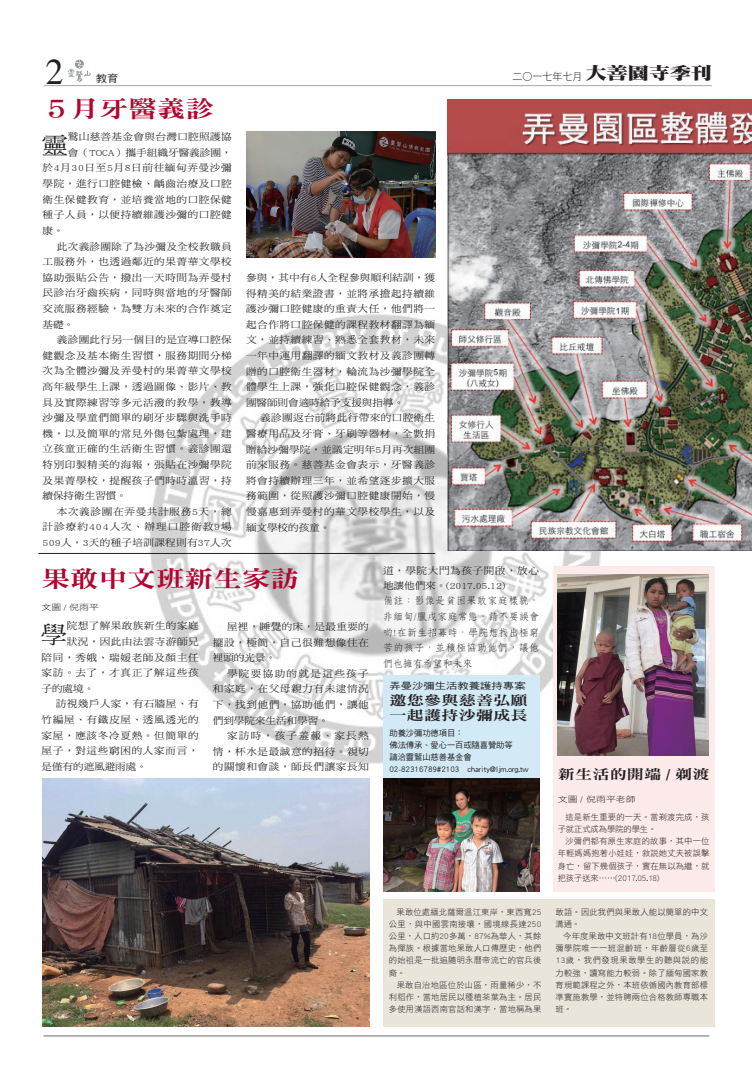
<style>
.page{position:relative;width:752px;height:1078px;background:#fff}
.page>*{position:absolute;margin:0;border:0;box-sizing:border-box;transform-origin:0 0}
.t1{font:36px "Times";color:#231f20}
.t2{font:23.6px "DF Ming Std W5";color:#231f20;scale:1.11 1}
.t3{font:23.2px "DF Ming Std W9";letter-spacing:.01em;color:#b00630;scale:1.22 1}
.t4{font:13.4px/14.9px "DF Ming Std W9";letter-spacing:.01em;color:#231f20;scale:1.28 1}
.t5{font:10.2px "DF Hei Std W5";color:#231f20;scale:1.11 1}
.t6{font:10px "DF Hei Std W3";color:#231f20}
.t7{font:9.9px/15.6px "DF Fang Song Std W4";letter-spacing:.03em;color:#231f20;text-align:justify}
.t8{font:9.6px/15.6px "DF Ming Std W5";letter-spacing:.05em;color:#231f20;text-align:justify;scale:1.11 1}
.t9{font:9.6px "DF Ming Std W5";letter-spacing:.03em;color:#231f20;scale:1.11 1}
.t10{font:9.6px/15.6px "DF Ming Std W5";letter-spacing:.02em;color:#231f20;scale:1.11 1}
.t11{font:9.6px "DF Ming Std W5";letter-spacing:.025em;color:#231f20;scale:1.11 1}
.t12{font:9.6px "DF Ming Std W5";letter-spacing:-.01em;color:#231f20;scale:1.11 1}
.t13{font:9.6px "DF Ming Std W5";letter-spacing:.09em;color:#231f20;scale:1.11 1}
.t14{font:9.6px "DF Ming Std W5";color:#231f20;scale:1.11 1}
.t15{font:9.1px "DF Hei Std W5";color:#231f20;scale:1.25 1}
.t16{font:8.3px/12px "DF Hei Std W3";letter-spacing:.02em;color:#231f20;text-align:justify}
.t17{font:8.3px/12px "DF Hei Std W5";letter-spacing:-.01em;color:#231f20}
.t18{font:7.9px "DF Hei Std W3";color:#231f20;scale:1.25 1}
.s1{font-family:"DF Ming Std W12";font-size:17px}
</style>
<div class="page">
<img style="left:150px;top:315px;width:451px;height:448px">
<hr style="left:43px;top:85px;width:668px;height:1px;background:#231f20">
<hr style="left:43px;top:1035px;width:666px;height:1px;background:#6c6d70">
<svg style="left:67px;top:60px;width:24px;height:22px"></svg>
<div style="left:383px;top:675px;width:156px;height:216px;background:#d2eaf6"></div>
<div style="left:383px;top:898px;width:331px;height:128px;background:#eae5da"></div>
<div style="left:553px;top:566px;width:161px;height:325px;background:#fdebec"></div>
<img style="left:246px;top:131px;width:189px;height:126px">
<img style="left:42px;top:778px;width:327px;height:248px">
<img style="left:557px;top:574px;width:150px;height:181px">
<hr style="left:38px;top:553px;width:397px;height:1px;background:#231f20">
<img style="left:383px;top:778px;width:156px;height:113px">
<img style="left:447px;top:99px;width:304px;height:451px">
<h1 class="t1" style="left:46px;top:38px;width:19px">2</h1>
<p class="t5" style="left:96px;top:72px;width:22px">教育</p>
<p class="t6" style="left:512px;top:71px;width:201px">二○一七年七月<span class="s1">大善園寺季刊</span></p>
<h3 class="t3" style="left:42px;top:96px;width:142px">５月牙醫義診</h3>
<h2 class="t2" style="left:42px;top:133px;width:25px">靈</h2>
<p class="t9" style="left:68px;top:132px;width:149px">鷲山慈善基金會與台灣口腔照護協</p>
<p class="t14" style="left:68px;top:147px;width:149px">會（TOCA）攜手組織牙醫義診團，</p>
<p class="t8" style="left:43px;top:160px;width:172px">於4月30日至5月8日前往緬甸弄曼沙彌</p>
<p class="t8" style="left:43px;top:176px;width:172px">學院，進行口腔健檢、齲齒治療及口腔</p>
<p class="t8" style="left:43px;top:191px;width:172px">衛生保健教育，並培養當地的口腔保健</p>
<p class="t8" style="left:43px;top:207px;width:172px">種子人員，以便持續維護沙彌的口腔健</p>
<p class="t8" style="left:43px;top:222px;width:21px">康。</p>
<p class="t9" style="left:57px;top:241px;width:159px">此次義診團除了為沙彌及全校教職員</p>
<p class="t8" style="left:43px;top:254px;width:172px">工服務外，也透過鄰近的果菁華文學校</p>
<p class="t8" style="left:43px;top:269px;width:172px">協助張貼公告，撥出一天時間為弄曼村</p>
<p class="t8" style="left:43px;top:285px;width:172px">民診治牙齒疾病，同時與當地的牙醫師</p>
<p class="t8" style="left:43px;top:300px;width:172px">交流服務經驗，為雙方未來的合作奠定</p>
<p class="t8" style="left:43px;top:316px;width:30px">基礎。</p>
<p class="t9" style="left:57px;top:334px;width:159px">義診團此行另一個目的是宣導口腔保</p>
<p class="t8" style="left:43px;top:347px;width:172px">健觀念及基本衛生習慣，服務期間分梯</p>
<p class="t8" style="left:43px;top:363px;width:172px">次為全體沙彌及弄曼村的果菁華文學校</p>
<p class="t8" style="left:43px;top:378px;width:172px">高年級學生上課，透過圖像、影片、教</p>
<p class="t8" style="left:43px;top:394px;width:172px">具及實際練習等多元活潑的教學，教導</p>
<p class="t8" style="left:43px;top:409px;width:172px">沙彌及學童們簡單的刷牙步驟與洗手時</p>
<p class="t8" style="left:43px;top:425px;width:172px">機，以及簡單的常見外傷包紮處理，建</p>
<p class="t8" style="left:43px;top:441px;width:172px">立孩童正確的生活衛生習慣。義診團還</p>
<p class="t8" style="left:43px;top:456px;width:172px">特別印製精美的海報，張貼在沙彌學院</p>
<p class="t8" style="left:43px;top:472px;width:172px">及果菁學校，提醒孩子們時時溫習，持</p>
<p class="t12" style="left:43px;top:490px;width:77px">續保持衛生習慣。</p>
<p class="t8" style="left:57px;top:503px;width:159px">本次義診團在弄曼共計服務5天，總</p>
<p class="t13" style="left:43px;top:521px;width:172px">計診療約404人次、辦理口腔衛教9場</p>
<p class="t11" style="left:43px;top:537px;width:172px">509人，3天的種子培訓課程則有37人次</p>
<p class="t8" style="left:246px;top:269px;width:172px">參與，其中有6人全程參與順利結訓，獲得精美的結業證書，並將承擔起持續維護沙彌口腔健康的重責大任，他們將一起合作將口腔保健的課程教材翻譯為緬文，並持續練習、熟悉全套教材，未來一年中運用翻譯的緬文教材及義診團轉贈的口腔衛生器材，輪流為沙彌學院全體學生上課，強化口腔保健觀念，義診團醫師則會適時給予支援與指導。</p>
<p class="t8" style="left:246px;top:410px;width:172px;text-indent:14px">義診團返台前將此行帶來的口腔衛生醫療用品及牙膏、牙刷等器材，全數捐贈給沙彌學院，並議定明年5月再次組團前來服務。慈善基金會表示，牙醫義診將會持續辦理三年，並希望逐步擴大服務範圍，從照護沙彌口腔健康開始，慢慢嘉惠到弄曼村的華文學校學生，以及緬文學校的孩童。</p>
<h3 class="t3" style="left:42px;top:566px;width:212px">果敢中文班新生家訪</h3>
<p class="t18" style="left:42px;top:603px;width:47px">文圖 / 倪雨平</p>
<p class="t8" style="left:213px;top:618px;width:142px;text-indent:14px">屋裡，睡覺的床，是最重要的擺設，極簡，自己很難想像住在裡頭的光景。</p>
<p class="t8" style="left:213px;top:665px;width:142px;text-indent:14px">學院要協助的就是這些孩子和家庭，在父母親力有未逮情況下，找到他們，協助他們，讓他們到學院來生活和學習。</p>
<p class="t8" style="left:213px;top:727px;width:142px;text-indent:14px">家訪時，孩子羞赧、家長熱情，杯水是最誠意的招待。親切的關懷和會談，師長們讓家長知</p>
<p class="t10" style="left:383px;top:562px;width:142px">道，學院大門為孩子開啟，放心地讓他們來。(2017.05.12)</p>
<p class="t7" style="left:383px;top:592px;width:157px">備註：影像是貧困果敢家庭樣貌，非緬甸/臘戌家庭常態，請不要誤會喲!在新生招募時，學院想找出極窮苦的孩子，並積極協助他們，讓他們也擁有希望和未來</p>
<p class="t15" style="left:389px;top:680px;width:110px">弄曼沙彌生活教養護持專案</p>
<h3 class="t4" style="left:389px;top:692px;width:109px">邀您參與慈善弘願一起護持沙彌成長</h3>
<h2 class="t2" style="left:41px;top:622px;width:25px">學</h2>
<p class="t8" style="left:67px;top:617px;width:120px">院想了解果敢族新生的家庭</p>
<p class="t8" style="left:67px;top:633px;width:120px">狀況，因此由法雲寺游師兄</p>
<p class="t8" style="left:42px;top:649px;width:143px">陪同，秀娥、瑞媛老師及顏主任</p>
<p class="t8" style="left:42px;top:664px;width:143px">家訪。去了，才真正了解這些孩</p>
<p class="t8" style="left:42px;top:680px;width:49px">子的處境。</p>
<p class="t8" style="left:56px;top:695px;width:130px">訪視幾戶人家，有石牆屋、有</p>
<p class="t8" style="left:42px;top:711px;width:143px">竹編屋、有鐵皮屋、透風透光的</p>
<p class="t8" style="left:42px;top:727px;width:143px">家屋，應該冬冷夏熱。但簡單的</p>
<p class="t8" style="left:42px;top:742px;width:143px">屋子，對這些窮困的人家而言，</p>
<p class="t12" style="left:42px;top:761px;width:96px">是僅有的遮風避雨處。</p>
<p class="t17" style="left:389px;top:726px;width:141px">助養沙彌功德項目：<br>佛法傳承、愛心一百或隨喜贊助等<br>請洽靈鷲山慈善基金會<br>02-82316789#2103 charity@ljm.org.tw</p>
<p class="t16" style="left:388px;top:905px;width:154px;text-indent:8px">果敢位處緬北薩爾溫江東岸，東西寬25公里，與中國雲南接壤，國境線長達250公里，人口約20多萬，87%為華人，其餘為撣族。根據當地果敢人口傳歷史，他們的始祖是一批追隨明永曆帝流亡的官兵後裔。</p>
<p class="t16" style="left:388px;top:978px;width:154px;text-indent:8px">果敢自治地區位於山區，雨量稀少，不利稻作，當地居民以種植茶葉為主。居民多使用漢語西南官話和漢字，當地稱為果</p>
<h3 class="t4" style="left:557px;top:766px;width:120px">新生活的開端 / 剃渡</h3>
<p class="t18" style="left:557px;top:794px;width:64px">文圖 / 倪雨平老師</p>
<p class="t16" style="left:557px;top:811px;width:153px;text-indent:8px">這是新生重要的一天。當剃渡完成，孩子就正式成為學院的學生。</p>
<p class="t16" style="left:557px;top:835px;width:153px;text-indent:8px">沙彌們都有原生家庭的故事，其中一位年輕媽媽抱著小娃娃，敘說她丈夫被誤擊身亡，留下幾個孩子，實在無以為繼，就把孩子送來……(2017.05.18)</p>
<p class="t16" style="left:555px;top:905px;width:154px">敢語。因此我們與果敢人能以簡單的中文溝通。</p>
<p class="t16" style="left:555px;top:930px;width:154px;text-indent:8px">今年度果敢中文班計有18位學員，為沙彌學院唯一一班混齡班，年齡層從6歲至13歲，我們發現果敢學生的聽與說的能力較強，讀寫能力較弱。除了緬甸國家教育規範課程之外，本班依循國內教育部標準實施教學，並特聘兩位合格教師專職本班。</p>
</div>
